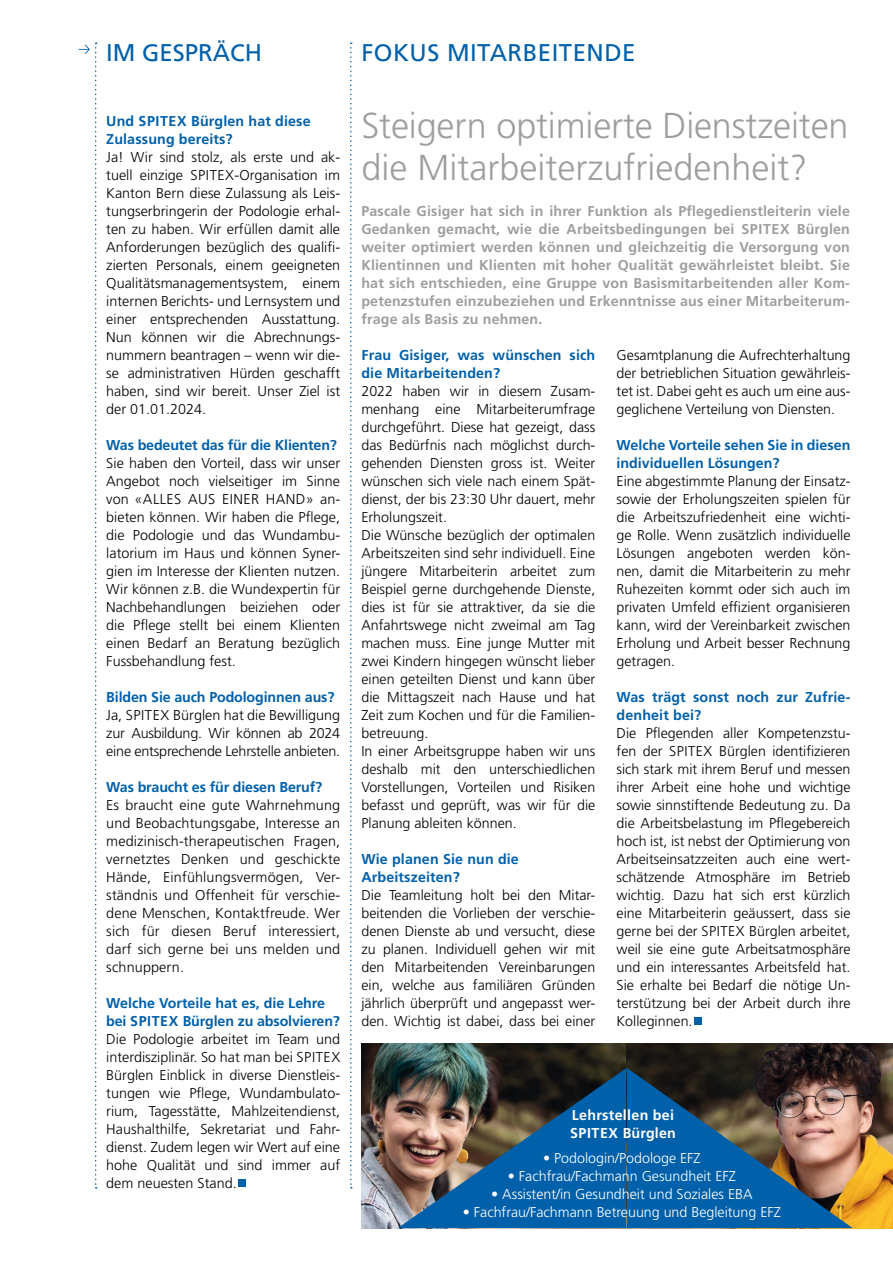
<style>
.page{position:relative;width:893px;height:1263px;background:#fff}
.page>*{position:absolute;margin:0;border:0;box-sizing:border-box;transform-origin:0 0}
.t1{font:300 36px/42px "Frutiger LT Std";letter-spacing:-.005em;color:#9c9e9f}
.t2{font:24px "Frutiger LT";letter-spacing:.02em;color:#0060aa}
.t3{font:24px "Frutiger LT";color:#0060aa}
.t4{font:300 14.25px/18px "Frutiger LT Std";color:#000;text-align:justify}
.t5{font:700 14.25px/18px "Frutiger LT Std";letter-spacing:.01em;color:#9c9e9f;text-align:justify}
.t6{font:700 14.25px/18px "Frutiger LT Std";color:#0060aa}
.t7{font:300 14.25px "Frutiger LT Std";color:#fff}
.t8{font:700 14.25px/18px "Frutiger LT Std";letter-spacing:.02em;color:#fff}
</style>
<div class="page">
<svg style="left:350px;top:43px;width:2px;height:1145px"></svg>
<svg style="left:79px;top:43px;width:18px;height:1145px"></svg>
<div style="left:238px;top:1179px;width:8px;height:8px;background:#0060aa"></div>
<img style="left:361px;top:1044px;width:531px;height:184px">
<img style="left:398px;top:1067px;width:455px;height:161px">
<div style="left:694px;top:1017px;width:8px;height:8px;background:#0060aa"></div>
<h2 class="t3" style="left:106px;top:38px;width:157px">IM GESPRÄCH</h2>
<h2 class="t2" style="left:361px;top:38px;width:276px">FOKUS MITARBEITENDE</h2>
<p class="t6" style="left:106px;top:112px;width:206px">Und SPITEX Bürglen hat diese<br>Zulassung bereits?</p>
<p class="t4" style="left:106px;top:148px;width:235px">Ja! Wir sind stolz, als erste und ak&shy;tuell einzige SPITEX-Organisation im Kanton Bern diese Zulassung als Leis&shy;tungserbringerin der Podologie erhal&shy;ten zu haben. Wir erfüllen damit alle Anforderungen bezüglich des qualifi&shy;zierten Personals, einem geeigneten Qualitätsmanagementsystem, einem internen Berichts- und Lernsystem und einer entsprechenden Ausstattung.<br>Nun können wir die Abrechnungs&shy;nummern beantragen – wenn wir die&shy;se administrativen Hürden geschafft haben, sind wir bereit. Unser Ziel ist der 01.01.2024.</p>
<p class="t6" style="left:106px;top:436px;width:232px">Was bedeutet das für die Klienten?</p>
<p class="t4" style="left:106px;top:454px;width:235px">Sie haben den Vorteil, dass wir unser Angebot noch vielseitiger im Sinne von «ALLES AUS EINER HAND» an&shy;bieten können. Wir haben die Pflege, die Podologie und das Wundambu&shy;latorium im Haus und können Syner&shy;gien im Interesse der Klienten nutzen.<br>Wir können z.B. die Wundexpertin für Nachbehandlungen beiziehen oder die Pflege stellt bei einem Klienten einen Bedarf an Beratung bezüglich Fussbehandlung fest.</p>
<p class="t6" style="left:106px;top:688px;width:230px">Bilden Sie auch Podologinnen aus?</p>
<p class="t4" style="left:106px;top:706px;width:235px">Ja, SPITEX Bürglen hat die Bewilligung zur Ausbildung. Wir können ab 2024 eine entsprechende Lehrstelle anbieten.</p>
<p class="t6" style="left:106px;top:778px;width:217px">Was braucht es für diesen Beruf?</p>
<p class="t4" style="left:106px;top:796px;width:235px">Es braucht eine gute Wahrnehmung und Beobachtungsgabe, Interesse an medizinisch-therapeutischen Fragen, vernetztes Denken und geschickte Hände, Einfühlungsvermögen, Ver&shy;ständnis und Offenheit für verschie&shy;dene Menschen, Kontaktfreude. Wer sich für diesen Beruf interessiert, darf sich gerne bei uns melden und schnuppern.</p>
<p class="t6" style="left:106px;top:994px;width:235px">Welche Vorteile hat es, die Lehre bei SPITEX Bürglen zu absolvieren?</p>
<p class="t4" style="left:106px;top:1030px;width:235px">Die Podologie arbeitet im Team und interdisziplinär. So hat man bei SPITEX Bürglen Einblick in diverse Dienstleis&shy;tungen wie Pflege, Wundambulato&shy;rium, Tagesstätte, Mahlzeitendienst, Haushalthilfe, Sekretariat und Fahr&shy;dienst. Zudem legen wir Wert auf eine hohe Qualität und sind immer auf dem neuesten Stand.</p>
<h1 class="t1" style="left:361px;top:105px;width:489px">Steigern optimierte Dienstzeiten die Mitarbeiterzufriedenheit?</h1>
<p class="t5" style="left:361px;top:202px;width:490px">Pascale Gisiger hat sich in ihrer Funktion als Pflegedienstleiterin viele Gedanken gemacht, wie die Arbeitsbedingungen bei SPITEX Bürglen weiter optimiert werden können und gleichzeitig die Versorgung von Klientinnen und Klienten mit hoher Qualität gewährleistet bleibt. Sie hat sich entschieden, eine Gruppe von Basismitarbeitenden aller Kom&shy;petenzstufen einzubeziehen und Erkenntnisse aus einer Mitarbeiterum&shy;frage als Basis zu nehmen.</p>
<p class="t6" style="left:361px;top:346px;width:235px">Frau Gisiger, was wünschen sich die Mitarbeitenden?</p>
<p class="t4" style="left:361px;top:382px;width:235px;text-align:left">2022 haben wir in diesem Zusam&shy;menhang eine Mitarbeiterumfrage durchgeführt. Diese hat gezeigt, dass das Bedürfnis nach möglichst durch&shy;gehenden Diensten gross ist. Weiter wünschen sich viele nach einem Spät&shy;dienst, der bis 23:30 Uhr dauert, mehr Erholungszeit.<br>Die Wünsche bezüglich der optimalen Arbeitszeiten sind sehr individuell. Eine jüngere Mitarbeiterin arbeitet zum Beispiel gerne durchgehende Dienste, dies ist für sie attraktiver, da sie die Anfahrtswege nicht zweimal am Tag machen muss. Eine junge Mutter mit zwei Kindern hingegen wünscht lieber einen geteilten Dienst und kann über die Mittagszeit nach Hause und hat Zeit zum Kochen und für die Familien&shy;betreuung.<br>In einer Arbeitsgruppe haben wir uns deshalb mit den unterschiedlichen Vorstellungen, Vorteilen und Risiken befasst und geprüft, was wir für die Planung ableiten können.</p>
<p class="t6" style="left:361px;top:850px;width:159px">Wie planen Sie nun die<br>Arbeitszeiten?</p>
<p class="t4" style="left:361px;top:886px;width:235px">Die Teamleitung holt bei den Mitar&shy;beitenden die Vorlieben der verschie&shy;denen Dienste ab und versucht, diese zu planen. Individuell gehen wir mit den Mitarbeitenden Vereinbarungen ein, welche aus familiären Gründen jährlich überprüft und angepasst wer&shy;den. Wichtig ist dabei, dass bei einer</p>
<p class="t4" style="left:617px;top:346px;width:235px">Gesamtplanung die Aufrechterhaltung der betrieblichen Situation gewährleis&shy;tet ist. Dabei geht es auch um eine aus&shy;geglichene Verteilung von Diensten.</p>
<p class="t6" style="left:617px;top:436px;width:235px">Welche Vorteile sehen Sie in diesen individuellen Lösungen?</p>
<p class="t4" style="left:617px;top:472px;width:235px">Eine abgestimmte Planung der Einsatz&shy;sowie der Erholungszeiten spielen für die Arbeitszufriedenheit eine wichti&shy;ge Rolle. Wenn zusätzlich individuelle Lösungen angeboten werden kön&shy;nen, damit die Mitarbeiterin zu mehr Ruhezeiten kommt oder sich auch im privaten Umfeld effizient organisieren kann, wird der Vereinbarkeit zwischen Erholung und Arbeit besser Rechnung getragen.</p>
<p class="t6" style="left:617px;top:688px;width:235px">Was trägt sonst noch zur Zufrie&shy;denheit bei?</p>
<p class="t4" style="left:617px;top:724px;width:235px">Die Pflegenden aller Kompetenzstu&shy;fen der SPITEX Bürglen identifizieren sich stark mit ihrem Beruf und messen ihrer Arbeit eine hohe und wichtige sowie sinnstiftende Bedeutung zu. Da die Arbeitsbelastung im Pflegebereich hoch ist, ist nebst der Optimierung von Arbeitseinsatzzeiten auch eine wert&shy;schätzende Atmosphäre im Betrieb wichtig. Dazu hat sich erst kürzlich eine Mitarbeiterin geäussert, dass sie gerne bei der SPITEX Bürglen arbeitet, weil sie eine gute Arbeitsatmosphäre und ein interessantes Arbeitsfeld hat.<br>Sie erhalte bei Bedarf die nötige Un&shy;terstützung bei der Arbeit durch ihre Kolleginnen.</p>
<p class="t8" style="left:570px;top:1106px;width:107px">Lehrstellen bei<br>SPITEX Bürglen</p>
<p class="t7" style="left:543px;top:1150px;width:159px">• Podologin/Podologe EFZ</p>
<p class="t7" style="left:508px;top:1168px;width:230px">• Fachfrau/Fachmann Gesundheit EFZ</p>
<p class="t7" style="left:491px;top:1186px;width:263px">• Assistent/in Gesundheit und Soziales EBA</p>
<p class="t7" style="left:463px;top:1204px;width:320px">• Fachfrau/Fachmann Betreuung und Begleitung EFZ</p>
</div>
